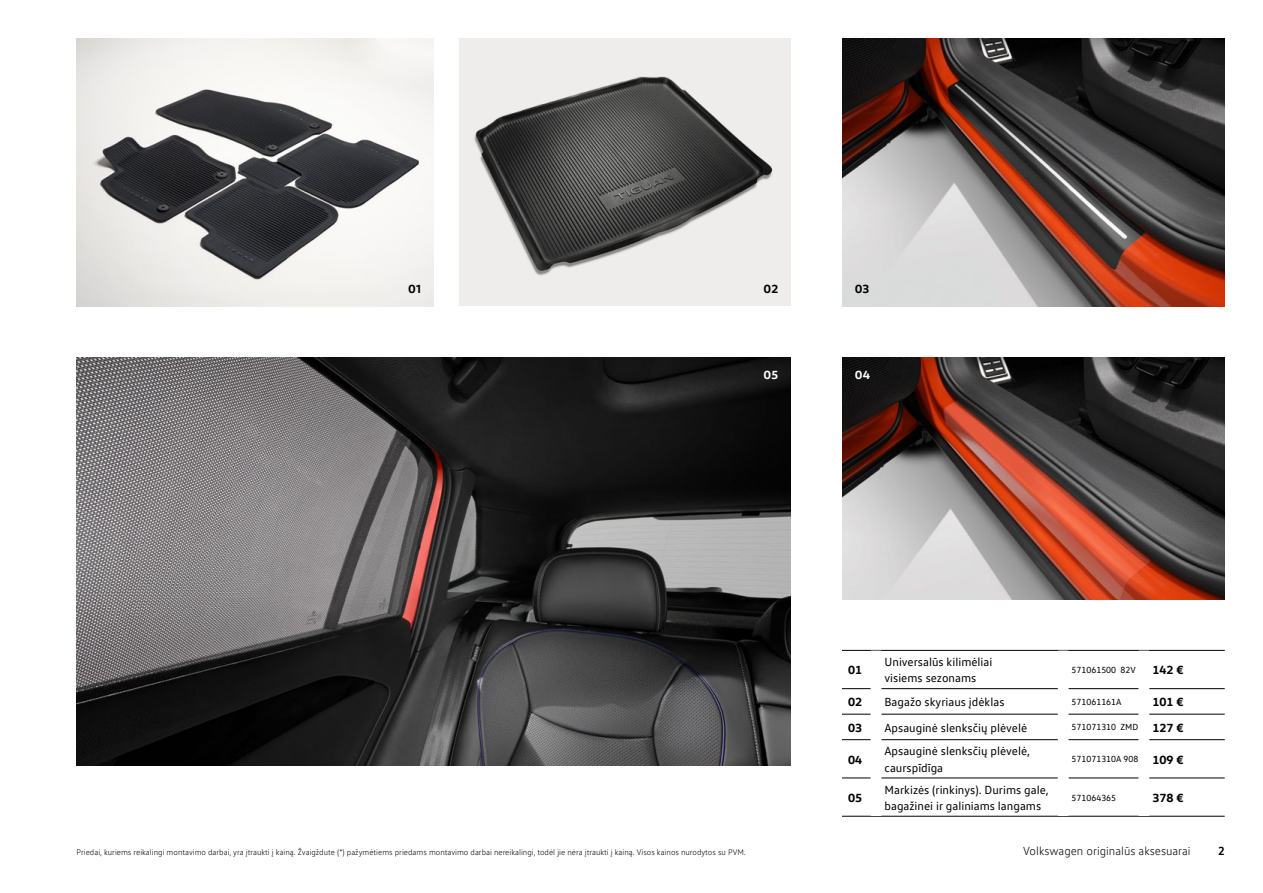
<style>
.page{position:relative;width:1263px;height:893px;background:#fff}
.page>*{position:absolute;margin:0;border:0;box-sizing:border-box;transform-origin:0 0}
.apraksts{font:12px/16.5px "VW Text";color:#000}
.cena_NR{font:700 12px "VW Head";color:#000}
.t1{font:300 12px "VW Text";color:#000}
.Bildnummer_8pt_Bold{font:700 12px "VW Head";color:#000}
.Bildnummer_8pt_Bold-2{font:700 12px "VW Head";color:#fff}
.t2{font:700 12px "VW Text";color:#000}
.KODS{font:9px "VW Text";color:#000}
.t3{font:300 8.25px "VW Text";color:#000}
</style>
<div class="page">
<img style="left:77px;top:357px;width:714px;height:408px">
<img style="left:842px;top:38px;width:383px;height:268px">
<img style="left:842px;top:357px;width:383px;height:243px">
<img style="left:77px;top:38px;width:357px;height:268px">
<svg style="left:842px;top:688px;width:29px;height:1px"></svg>
<hr style="left:881px;top:688px;width:177px;height:1px;background:#000">
<hr style="left:1068px;top:688px;width:71px;height:1px;background:#000">
<hr style="left:1149px;top:688px;width:76px;height:1px;background:#000">
<svg style="left:842px;top:714px;width:29px;height:1px"></svg>
<hr style="left:881px;top:714px;width:177px;height:1px;background:#000">
<hr style="left:1068px;top:714px;width:71px;height:1px;background:#000">
<hr style="left:1149px;top:714px;width:76px;height:1px;background:#000">
<svg style="left:842px;top:739px;width:29px;height:1px"></svg>
<hr style="left:881px;top:739px;width:177px;height:1px;background:#000">
<hr style="left:1068px;top:739px;width:71px;height:1px;background:#000">
<hr style="left:1149px;top:739px;width:76px;height:1px;background:#000">
<svg style="left:842px;top:778px;width:29px;height:1px"></svg>
<hr style="left:881px;top:778px;width:177px;height:1px;background:#000">
<hr style="left:1068px;top:778px;width:71px;height:1px;background:#000">
<hr style="left:1149px;top:778px;width:76px;height:1px;background:#000">
<hr style="left:1063px;top:650px;width:81px;height:1px;background:#000">
<hr style="left:1063px;top:816px;width:81px;height:1px;background:#000">
<hr style="left:842px;top:650px;width:34px;height:1px;background:#000">
<hr style="left:842px;top:816px;width:34px;height:1px;background:#000">
<hr style="left:876px;top:650px;width:187px;height:1px;background:#000">
<hr style="left:876px;top:816px;width:187px;height:1px;background:#000">
<hr style="left:1144px;top:650px;width:81px;height:1px;background:#000">
<hr style="left:1144px;top:816px;width:81px;height:1px;background:#000">
<img style="left:459px;top:38px;width:332px;height:268px">
<p class="Bildnummer_8pt_Bold" style="left:408px;top:281px;width:14px">01</p>
<p class="Bildnummer_8pt_Bold" style="left:764px;top:281px;width:16px">02</p>
<p class="Bildnummer_8pt_Bold" style="left:855px;top:281px;width:16px">03</p>
<p class="Bildnummer_8pt_Bold-2" style="left:764px;top:367px;width:16px">05</p>
<p class="Bildnummer_8pt_Bold-2" style="left:855px;top:367px;width:17px">04</p>
<p class="cena_NR" style="left:848px;top:662px;width:16px">01</p>
<p class="apraksts" style="left:884px;top:653px;width:109px">Universalūs kilimėliai visiems sezonams</p>
<p class="KODS" style="left:1071px;top:664px;width:66px">571061500 82V</p>
<p class="cena_NR" style="left:1152px;top:662px;width:33px">142 €</p>
<p class="cena_NR" style="left:848px;top:694px;width:16px">02</p>
<p class="apraksts" style="left:884px;top:693px;width:121px">Bagažo skyriaus įdėklas</p>
<p class="KODS" style="left:1071px;top:696px;width:51px">571061161A</p>
<p class="cena_NR" style="left:1152px;top:694px;width:33px">101 €</p>
<p class="cena_NR" style="left:848px;top:720px;width:16px">03</p>
<p class="apraksts" style="left:884px;top:719px;width:144px">Apsauginė slenksčių plėvelė</p>
<p class="KODS" style="left:1071px;top:722px;width:68px">571071310 ZMD</p>
<p class="cena_NR" style="left:1152px;top:720px;width:33px">127 €</p>
<p class="cena_NR" style="left:848px;top:752px;width:16px">04</p>
<p class="apraksts" style="left:884px;top:743px;width:147px">Apsauginė slenksčių plėvelė, caurspīdīga</p>
<p class="KODS" style="left:1071px;top:754px;width:68px">571071310A 908</p>
<p class="cena_NR" style="left:1152px;top:752px;width:33px">109 €</p>
<p class="cena_NR" style="left:848px;top:790px;width:16px">05</p>
<p class="apraksts" style="left:884px;top:781px;width:166px">Markizės (rinkinys). Durims gale, bagažinei ir galiniams langams</p>
<p class="KODS" style="left:1071px;top:792px;width:46px">571064365</p>
<p class="cena_NR" style="left:1152px;top:790px;width:33px">378 €</p>
<p class="t3" style="left:77px;top:847px;width:671px">Priedai, kuriems reikalingi montavimo darbai, yra įtraukti į kainą. Žvaigždute (*) pažymėtiems priedams montavimo darbai nereikalingi, todėl jie nėra įtraukti į kainą. Visos kainos nurodytos su PVM.</p>
<p class="t1" style="left:1023px;top:843px;width:169px">Volkswagen originalūs aksesuarai</p>
<p class="t2" style="left:1218px;top:843px;width:8px">2</p>
</div>
